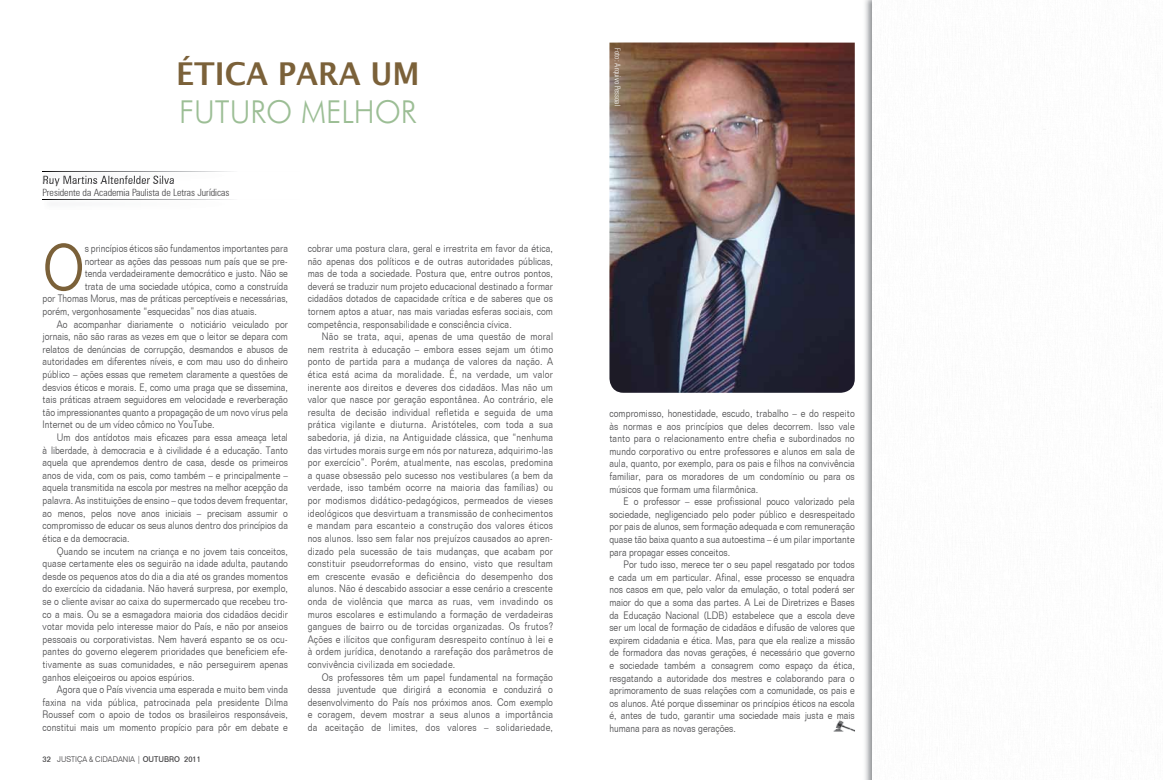
<style>
.page{position:relative;width:1163px;height:780px;background:#fff}
.page>*{position:absolute;margin:0;border:0;box-sizing:border-box;transform-origin:0 0}
.t1{font:300 63.5px "Folio BT";color:#7b6139;scale:.85 1}
.t2{font:300 31.5px "Futura BT";color:#9cbe95;scale:.95 1}
.t3{font:600 31.5px "Lucida Sans";color:#7b6139;scale:.95 1}
.t4{font:condensed 11.5px "Zurich BT";letter-spacing:.015em;color:#414042}
.t5{font:300 10.5px/12.6px "Folio BT";color:#4d4d4f;text-align:justify;scale:.85 1}
.t6{font:300 condensed 10px "Zurich BT";color:#414042}
.t7{font:300 8px "Folio BT";color:#414042;scale:.9 1}
.t8{font:300 condensed 8px "Zurich BT";letter-spacing:.015em;color:#fff;scale:.9 1}
.s1{font-weight:500}
</style>
<div class="page">
<svg style="left:43px;top:199px;width:190px;height:1px"></svg>
<img style="left:42px;top:171px;width:122px;height:5px">
<img style="left:43px;top:176px;width:131px;height:5px">
<svg style="left:43px;top:171px;width:190px;height:1px"></svg>
<img style="left:609px;top:42px;width:245px;height:351px">
<img style="left:833px;top:721px;width:21px;height:10px">
<img style="left:865px;top:0;width:7px;height:780px">
<h2 class="t3" style="left:176px;top:56px;width:258px">ÉTICA PARA UM</h2>
<h2 class="t2" style="left:179px;top:92px;width:251px">FUTURO MELHOR</h2>
<p class="t4" style="left:43px;top:173px;width:133px">Ruy Martins Altenfelder Silva</p>
<p class="t6" style="left:43px;top:186px;width:188px">Presidente da Academia Paulista de Letras Jurídicas</p>
<h1 class="t1" style="left:43px;top:228px;width:51px">O</h1>
<p class="t5" style="left:85px;top:242px;width:241px">s princípios éticos são fundamentos importantes para</p>
<p class="t5" style="left:85px;top:254px;width:241px">nortear as ações das pessoas num país que se pre-</p>
<p class="t5" style="left:85px;top:267px;width:241px">tenda verdadeiramente democrático e justo. Não se</p>
<p class="t5" style="left:85px;top:279px;width:241px">trata de uma sociedade utópica, como a construída</p>
<p class="t5" style="left:43px;top:292px;width:290px">por Thomas Morus, mas de práticas perceptíveis e necessárias,</p>
<p class="t5" style="left:43px;top:305px;width:253px">porém, vergonhosamente “esquecidas” nos dias atuais.</p>
<p class="t5" style="left:57px;top:317px;width:273px">Ao acompanhar diariamente o noticiário veiculado por</p>
<p class="t5" style="left:43px;top:330px;width:290px">jornais, não são raras as vezes em que o leitor se depara com</p>
<p class="t5" style="left:43px;top:342px;width:290px">relatos de denúncias de corrupção, desmandos e abusos de</p>
<p class="t5" style="left:43px;top:355px;width:290px">autoridades em diferentes níveis, e com mau uso do dinheiro</p>
<p class="t5" style="left:43px;top:368px;width:290px">público – ações essas que remetem claramente a questões de</p>
<p class="t5" style="left:43px;top:380px;width:290px">desvios éticos e morais. E, como uma praga que se dissemina,</p>
<p class="t5" style="left:43px;top:393px;width:290px">tais práticas atraem seguidores em velocidade e reverberação</p>
<p class="t5" style="left:43px;top:405px;width:290px">tão impressionantes quanto a propagação de um novo vírus pela</p>
<p class="t5" style="left:43px;top:418px;width:204px">Internet ou de um vídeo cômico no YouTube.</p>
<p class="t5" style="left:57px;top:431px;width:273px">Um dos antídotos mais eficazes para essa ameaça letal</p>
<p class="t5" style="left:43px;top:443px;width:290px">à liberdade, à democracia e à civilidade é a educação. Tanto</p>
<p class="t5" style="left:43px;top:456px;width:290px">aquela que aprendemos dentro de casa, desde os primeiros</p>
<p class="t5" style="left:43px;top:468px;width:290px">anos de vida, com os pais, como também – e principalmente –</p>
<p class="t5" style="left:43px;top:481px;width:290px">aquela transmitida na escola por mestres na melhor acepção da</p>
<p class="t5" style="left:43px;top:494px;width:290px">palavra. As instituições de ensino – que todos devem frequentar,</p>
<p class="t5" style="left:43px;top:506px;width:290px">ao menos, pelos nove anos iniciais – precisam assumir o</p>
<p class="t5" style="left:43px;top:519px;width:290px">compromisso de educar os seus alunos dentro dos princípios da</p>
<p class="t5" style="left:43px;top:531px;width:104px">ética e da democracia.</p>
<p class="t5" style="left:57px;top:544px;width:273px">Quando se incutem na criança e no jovem tais conceitos,</p>
<p class="t5" style="left:43px;top:557px;width:290px">quase certamente eles os seguirão na idade adulta, pautando</p>
<p class="t5" style="left:43px;top:569px;width:290px">desde os pequenos atos do dia a dia até os grandes momentos</p>
<p class="t5" style="left:43px;top:582px;width:290px">do exercício da cidadania. Não haverá surpresa, por exemplo,</p>
<p class="t5" style="left:43px;top:594px;width:290px">se o cliente avisar ao caixa do supermercado que recebeu tro-</p>
<p class="t5" style="left:43px;top:607px;width:290px">co a mais. Ou se a esmagadora maioria dos cidadãos decidir</p>
<p class="t5" style="left:43px;top:620px;width:290px">votar movida pelo interesse maior do País, e não por anseios</p>
<p class="t5" style="left:43px;top:632px;width:290px">pessoais ou corporativistas. Nem haverá espanto se os ocu-</p>
<p class="t5" style="left:43px;top:645px;width:290px">pantes do governo elegerem prioridades que beneficiem efe-</p>
<p class="t5" style="left:43px;top:657px;width:290px">tivamente as suas comunidades, e não perseguirem apenas</p>
<p class="t5" style="left:43px;top:670px;width:180px">ganhos eleiçoeiros ou apoios espúrios.</p>
<p class="t5" style="left:57px;top:683px;width:273px">Agora que o País vivencia uma esperada e muito bem vinda</p>
<p class="t5" style="left:43px;top:695px;width:290px">faxina na vida pública, patrocinada pela presidente Dilma</p>
<p class="t5" style="left:43px;top:708px;width:290px">Roussef com o apoio de todos os brasileiros responsáveis,</p>
<p class="t5" style="left:43px;top:720px;width:290px">constitui mais um momento propício para pôr em debate e</p>
<p class="t7" style="left:43px;top:754px;width:177px"><span class="s1">32</span> JUSTIÇA &amp; CIDADANIA | <span class="s1">OUTUBRO 2011</span></p>
<p class="t5" style="left:308px;top:242px;width:290px">cobrar uma postura clara, geral e irrestrita em favor da ética, não apenas dos políticos e de outras autoridades públicas, mas de toda a sociedade. Postura que, entre outros pontos, deverá se traduzir num projeto educacional destinado a formar cidadãos dotados de capacidade crítica e de saberes que os tornem aptos a atuar, nas mais variadas esferas sociais, com competência, responsabilidade e consciência cívica.</p>
<p class="t5" style="left:308px;top:330px;width:290px;text-indent:14px">Não se trata, aqui, apenas de uma questão de moral nem restrita à educação – embora esses sejam um ótimo ponto de partida para a mudança de valores da nação. A ética está acima da moralidade. É, na verdade, um valor inerente aos direitos e deveres dos cidadãos. Mas não um valor que nasce por geração espontânea. Ao contrário, ele resulta de decisão individual refletida e seguida de uma prática vigilante e diuturna. Aristóteles, com toda a sua sabedoria, já dizia, na Antiguidade clássica, que “nenhuma das virtudes morais surge em nós por natureza, adquirimo-las por exercício”. Porém, atualmente, nas escolas, predomina a quase obsessão pelo sucesso nos vestibulares (a bem da verdade, isso também ocorre na maioria das famílias) ou por modismos didático-pedagógicos, permeados de vieses ideológicos que desvirtuam a transmissão de conhecimentos e mandam para escanteio a construção dos valores éticos nos alunos. Isso sem falar nos prejuízos causados ao apren&shy;dizado pela sucessão de tais mudanças, que acabam por constituir pseudorreformas do ensino, visto que resultam em crescente evasão e deficiência do desempenho dos alunos. Não é descabido associar a esse cenário a crescente onda de violência que marca as ruas, vem invadindo os muros escolares e estimulando a formação de verdadeiras gangues de bairro ou de torcidas organizadas. Os frutos?<br>Ações e ilícitos que configuram desrespeito contínuo à lei e à ordem jurídica, denotando a rarefação dos parâmetros de convivência civilizada em sociedade.</p>
<p class="t5" style="left:308px;top:670px;width:290px;text-indent:14px">Os professores têm um papel fundamental na formação dessa juventude que dirigirá a economia e conduzirá o desenvolvimento do País nos próximos anos. Com exemplo e coragem, devem mostrar a seus alunos a importância da aceitação de limites, dos valores – solidariedade,</p>
<p class="t8" style="left:622px;top:48px;width:66px;rotate:90deg">Foto: Arquivo Pessoal</p>
<p class="t5" style="left:609px;top:407px;width:290px">compromisso, honestidade, escudo, trabalho – e do respeito às normas e aos princípios que deles decorrem. Isso vale tanto para o relacionamento entre chefia e subordinados no mundo corporativo ou entre professores e alunos em sala de aula, quanto, por exemplo, para os pais e filhos na convivência familiar, para os moradores de um condomínio ou para os músicos que formam uma filarmônica.</p>
<p class="t5" style="left:609px;top:495px;width:290px;text-indent:14px">E o professor – esse profissional pouco valorizado pela sociedade, negligenciado pelo poder público e desrespeitado por pais de alunos, sem formação adequada e com remuneração quase tão baixa quanto a sua autoestima – é um pilar importante para propagar esses conceitos.</p>
<p class="t5" style="left:609px;top:558px;width:290px;text-indent:14px">Por tudo isso, merece ter o seu papel resgatado por todos e cada um em particular. Afinal, esse processo se enquadra nos casos em que, pelo valor da emulação, o total poderá ser maior do que a soma das partes. A Lei de Diretrizes e Bases da Educação Nacional (LDB) estabelece que a escola deve ser um local de formação de cidadãos e difusão de valores que expirem cidadania e ética. Mas, para que ela realize a missão de formadora das novas gerações, é necessário que governo e sociedade também a consagrem como espaço da ética, resgatando a autoridade dos mestres e colaborando para o aprimoramento de suas relações com a comunidade, os pais e os alunos. Até porque disseminar os princípios éticos na escola é, antes de tudo, garantir uma sociedade mais justa e mais humana para as novas gerações.</p>
</div>
